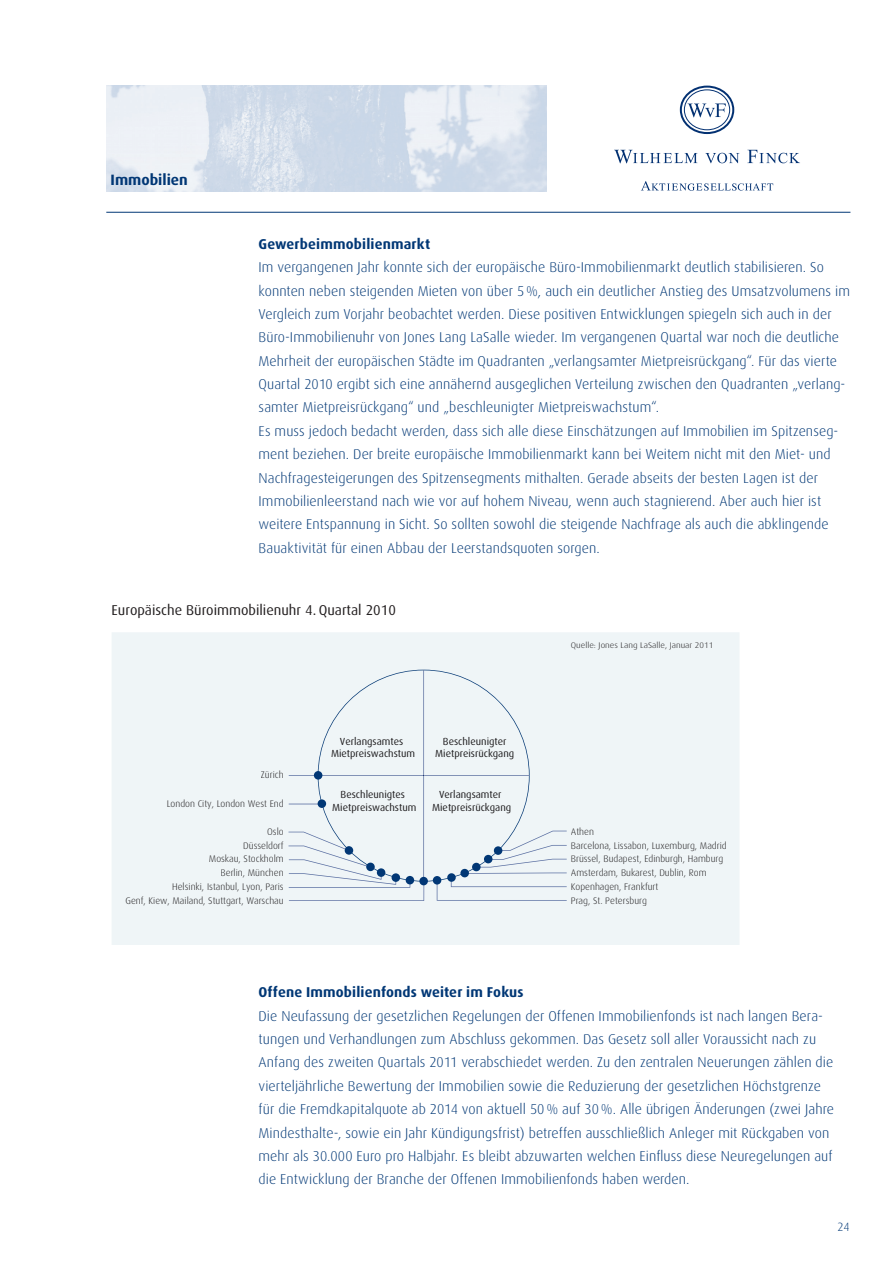
<style>
.page{position:relative;width:893px;height:1263px;background:#fff}
.page>*{position:absolute;margin:0;border:0;box-sizing:border-box;transform-origin:0 0}
.t1{font:700 15px "Dax";color:#013775}
.t2{font:300 14.25px/23.4px "Dax";letter-spacing:.005em;color:#013775}
.t3{font:700 14.25px "Dax";letter-spacing:.01em;color:#013775}
.t4{font:14.25px "Dax";color:#231f20}
.t5{font:300 12px "Dax";color:#013775}
.t6{font:10.35px/12.3px "Dax";color:#1e1c1e;text-align:center}
.t7{font:300 9.6px/13.8px "Dax";color:#1e1c1e;text-align:right}
.t8{font:300 8.1px "Dax";color:#1e1c1e;scale:1.11 1}
</style>
<div class="page">
<svg style="left:688px;top:104px;width:38px;height:13px"></svg>
<div style="left:680px;top:86px;width:54px;height:48px;border:2px solid #033172;border-radius:50%"></div>
<div style="left:684px;top:89px;width:46px;height:41px;border:1px solid #033172;border-radius:50%"></div>
<svg style="left:614px;top:150px;width:83px;height:13px"></svg>
<svg style="left:705px;top:153px;width:34px;height:10px"></svg>
<svg style="left:747px;top:150px;width:53px;height:13px"></svg>
<svg style="left:641px;top:181px;width:132px;height:10px"></svg>
<hr style="left:106px;top:212px;width:744px;height:1px;background:#013775">
<img style="left:107px;top:85px;width:439px;height:107px">
<div style="left:112px;top:632px;width:627px;height:312px;background:#eff5f7"></div>
<div style="left:572px;top:841px;width:154px;height:10px;background:#eff5f7"></div>
<div style="left:572px;top:855px;width:151px;height:9px;background:#eff5f7"></div>
<div style="left:572px;top:882px;width:86px;height:10px;background:#eff5f7"></div>
<div style="left:571px;top:868px;width:135px;height:10px;background:#eff5f7"></div>
<div style="left:571px;top:827px;width:22px;height:8px;background:#eff5f7"></div>
<div style="left:572px;top:896px;width:74px;height:10px;background:#eff5f7"></div>
<div style="left:268px;top:827px;width:15px;height:8px;background:#eff5f7"></div>
<div style="left:244px;top:841px;width:39px;height:8px;background:#eff5f7"></div>
<div style="left:261px;top:771px;width:22px;height:7px;background:#eff5f7"></div>
<div style="left:168px;top:799px;width:115px;height:10px;background:#eff5f7"></div>
<div style="left:209px;top:855px;width:74px;height:9px;background:#eff5f7"></div>
<div style="left:221px;top:868px;width:62px;height:10px;background:#eff5f7"></div>
<div style="left:173px;top:882px;width:110px;height:10px;background:#eff5f7"></div>
<div style="left:126px;top:896px;width:157px;height:10px;background:#eff5f7"></div>
<div style="left:571px;top:641px;width:141px;height:9px;background:#eff5f7"></div>
<div style="left:288px;top:845px;width:83px;height:23px;background:#eff5f7"></div>
<svg style="left:288px;top:832px;width:61px;height:19px"></svg>
<div style="left:289px;top:670px;width:278px;height:231px;background:#eff5f7"></div>
<hr style="left:289px;top:804px;width:33px;height:1px;background:#596ea1">
<div style="left:419px;top:877px;width:9px;height:8px;background:#013775;border-radius:50%"></div>
<div style="left:392px;top:873px;width:8px;height:9px;background:#013775;border-radius:50%"></div>
<div style="left:377px;top:868px;width:8px;height:9px;background:#013775;border-radius:50%"></div>
<div style="left:345px;top:846px;width:8px;height:9px;background:#013775;border-radius:50%"></div>
<div style="left:447px;top:873px;width:9px;height:9px;background:#013775;border-radius:50%"></div>
<div style="left:460px;top:869px;width:9px;height:8px;background:#013775;border-radius:50%"></div>
<div style="left:472px;top:863px;width:9px;height:8px;background:#013775;border-radius:50%"></div>
<div style="left:484px;top:855px;width:8px;height:8px;background:#013775;border-radius:50%"></div>
<div style="left:494px;top:846px;width:8px;height:9px;background:#013775;border-radius:50%"></div>
<div style="left:318px;top:799px;width:8px;height:9px;background:#013775;border-radius:50%"></div>
<div style="left:314px;top:771px;width:8px;height:8px;background:#013775;border-radius:50%"></div>
<div style="left:366px;top:863px;width:9px;height:8px;background:#013775;border-radius:50%"></div>
<div style="left:406px;top:876px;width:8px;height:8px;background:#013775;border-radius:50%"></div>
<div style="left:433px;top:876px;width:8px;height:8px;background:#013775;border-radius:50%"></div>
<p class="t1" style="left:111px;top:174px;width:79px">Immobilien</p>
<p class="t3" style="left:259px;top:238px;width:173px">Gewerbeimmobilienmarkt</p>
<p class="t2" style="left:259px;top:256px;width:593px">Im vergangenen Jahr konnte sich der europäische Büro-Immobilienmarkt deutlich stabilisieren. So konnten neben steigenden Mieten von über 5 %, auch ein deutlicher Anstieg des Umsatzvolumens im Vergleich zum Vorjahr beobachtet werden. Diese positiven Entwicklungen spiegeln sich auch in der Büro-Immobilienuhr von Jones Lang LaSalle wieder. Im vergangenen Quartal war noch die deutliche Mehrheit der europäischen Städte im Quadranten „verlangsamter Mietpreisrückgang“. Für das vierte Quartal 2010 ergibt sich eine annähernd ausgeglichen Verteilung zwischen den Quadranten „verlang&shy;samter Mietpreisrückgang“ und „beschleunigter Mietpreiswachstum“.<br>Es muss jedoch bedacht werden, dass sich alle diese Einschätzungen auf Immobilien im Spitzenseg&shy;ment beziehen. Der breite europäische Immobilienmarkt kann bei Weitem nicht mit den Miet- und Nachfragesteigerungen des Spitzensegments mithalten. Gerade abseits der besten Lagen ist der Immobilienleerstand nach wie vor auf hohem Niveau, wenn auch stagnierend. Aber auch hier ist weitere Entspannung in Sicht. So sollten sowohl die steigende Nachfrage als auch die abklingende Bauaktivität für einen Abbau der Leerstandsquoten sorgen.</p>
<p class="t4" style="left:112px;top:604px;width:286px">Europäische Büroimmobilienuhr 4. Quartal 2010</p>
<p class="t7" style="left:261px;top:769px;width:24px">Zürich</p>
<p class="t7" style="left:167px;top:797px;width:118px">London City, London West End</p>
<p class="t7" style="left:243px;top:825px;width:42px">Oslo<br>Düsseldorf</p>
<p class="t7" style="left:125px;top:853px;width:160px">Moskau, Stockholm<br>Berlin, München<br>Helsinki, Istanbul, Lyon, Paris<br>Genf, Kiew, Mailand, Stuttgart, Warschau</p>
<p class="t6" style="left:331px;top:735px;width:86px">Verlangsamtes<br>Mietpreiswachstum</p>
<p class="t6" style="left:435px;top:735px;width:81px">Beschleunigter<br>Mietpreisrückgang</p>
<p class="t6" style="left:332px;top:789px;width:86px">Beschleunigtes<br>Mietpreiswachstum</p>
<p class="t6" style="left:432px;top:789px;width:81px">Verlangsamter<br>Mietpreisrückgang</p>
<p class="t8" style="left:571px;top:641px;width:130px">Quelle: Jones Lang LaSalle, Januar 2011</p>
<p class="t7" style="left:571px;top:825px;width:25px">Athen</p>
<p class="t7" style="left:571px;top:839px;width:157px;text-align:left">Barcelona, Lissabon, Luxemburg, Madrid<br>Brüssel, Budapest, Edinburgh, Hamburg</p>
<p class="t7" style="left:571px;top:880px;width:89px">Kopenhagen, Frankfurt</p>
<p class="t7" style="left:571px;top:866px;width:137px">Amsterdam, Bukarest, Dublin, Rom</p>
<p class="t7" style="left:571px;top:894px;width:78px">Prag, St. Petersburg</p>
<p class="t3" style="left:259px;top:986px;width:267px">Offene Immobilienfonds weiter im Fokus</p>
<p class="t2" style="left:259px;top:1005px;width:577px">Die Neufassung der gesetzlichen Regelungen der Offenen Immobilienfonds ist nach langen Bera&shy;tungen und Verhandlungen zum Abschluss gekommen. Das Gesetz soll aller Voraussicht nach zu Anfang des zweiten Quartals 2011 verabschiedet werden. Zu den zentralen Neuerungen zählen die vierteljährliche Bewertung der Immobilien sowie die Reduzierung der gesetzlichen Höchstgrenze für die Fremdkapitalquote ab 2014 von aktuell 50 % auf 30 %. Alle übrigen Änderungen (zwei Jahre Mindesthalte-, sowie ein Jahr Kündigungsfrist) betreffen ausschließlich Anleger mit Rückgaben von mehr als 30.000 Euro pro Halbjahr. Es bleibt abzuwarten welchen Einfluss diese Neuregelungen auf die Entwicklung der Branche der Offenen Immobilienfonds haben werden.</p>
<p class="t5" style="left:837px;top:1222px;width:14px">24</p>
</div>
